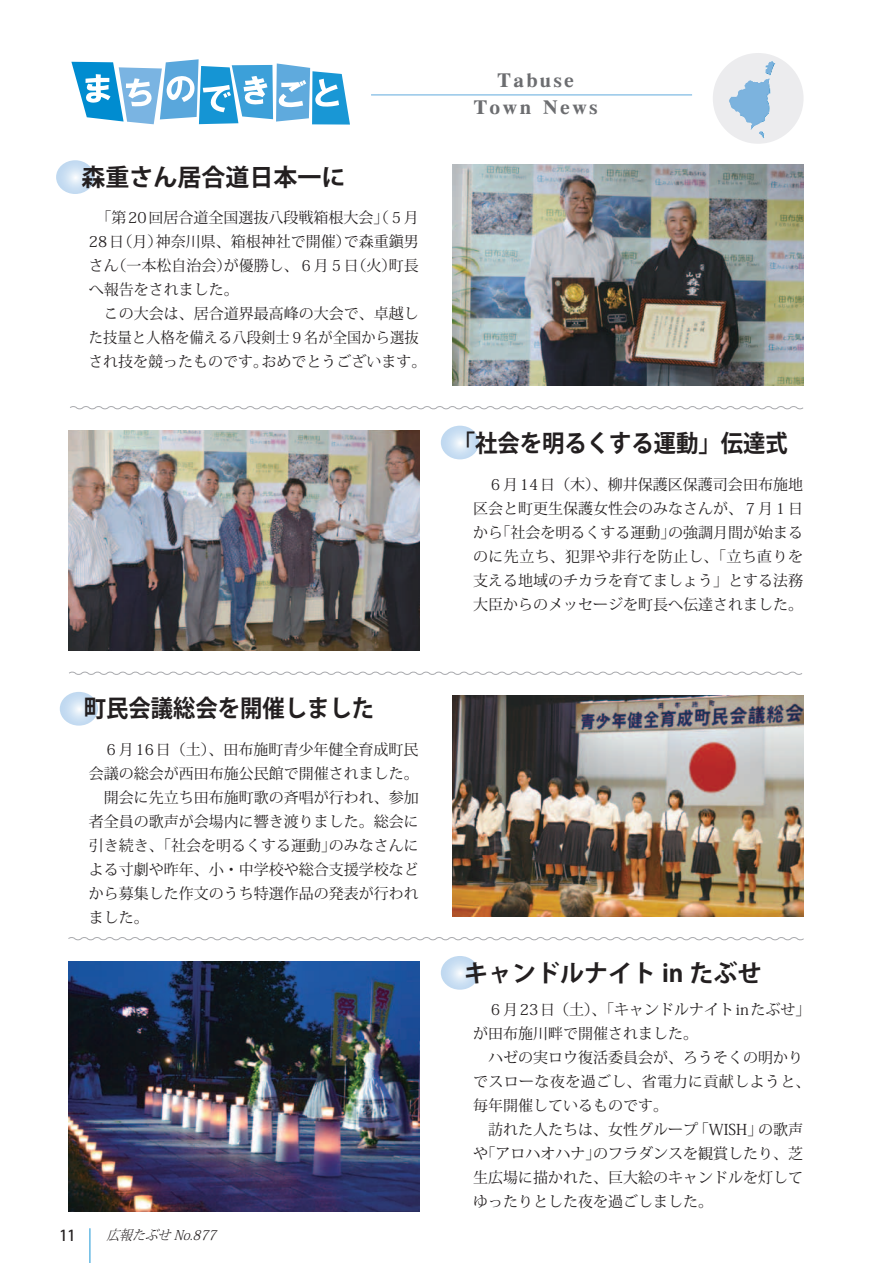
<style>
.page{position:relative;width:893px;height:1263px;background:#fff}
.page>*{position:absolute;margin:0;border:0;box-sizing:border-box;transform-origin:0 0}
.t1{font:700 24px "Koz Go Pro";color:#231f20;scale:.93 1}
.t2{font:700 24px "Koz Go Pro";color:#231f20}
.t3{font:21px "DF Lei Ga So Std W9";letter-spacing:.1em;color:#6c6d70}
.t4{font:15px/24px "Koz Min Pro";color:#231f20}
.t5{font:15px "Koz Min Pro";color:#231f20;scale:.95 1}
.t6{font:15px "Koz Min Pro";letter-spacing:.025em;color:#231f20}
.t7{font:500 15px "Koz Go Pro";color:#231f20;scale:.95 1}
.t8{font:italic 300 13.5px "Koz Min Pro";color:#231f20;scale:.95 1}
</style>
<div class="page">
<hr style="left:89px;top:1228px;width:1px;height:35px;background:#289cd7">
<svg style="left:68px;top:937px;width:736px;height:4px"></svg>
<svg style="left:70px;top:406px;width:733px;height:4px"></svg>
<svg style="left:69px;top:671px;width:734px;height:4px"></svg>
<svg style="left:441px;top:956px;width:38px;height:34px"></svg>
<svg style="left:441px;top:426px;width:38px;height:33px"></svg>
<svg style="left:60px;top:692px;width:38px;height:34px"></svg>
<svg style="left:56px;top:160px;width:38px;height:34px"></svg>
<img style="left:68px;top:430px;width:351px;height:221px">
<img style="left:453px;top:165px;width:351px;height:220px">
<img style="left:68px;top:961px;width:351px;height:251px">
<div style="left:713px;top:53px;width:90px;height:91px;background:#ececee;border-radius:50%"></div>
<svg style="left:71px;top:59px;width:279px;height:66px"></svg>
<hr style="left:371px;top:94px;width:321px;height:1px;background:#6bafdf">
<img style="left:729px;top:61px;width:47px;height:79px">
<img style="left:452px;top:696px;width:351px;height:220px">
<h1 class="t2" style="left:81px;top:161px;width:265px">森重さん居合道日本一に</h1>
<p class="t4" style="left:89px;top:205px;width:332px;text-align:right">　「第20 回居合道全国選抜八段戦箱根大会」（５月で森重鎭男</p>
<p class="t4" style="left:89px;top:229px;width:75px">28 （日月）</p>
<p class="t4" style="left:156px;top:229px;width:197px">神奈川県、箱根神社で開催）</p>
<p class="t4" style="left:111px;top:253px;width:121px">（一本松自治会）</p>
<p class="t4" style="left:224px;top:253px;width:174px">が優勝し、６月５（日火）</p>
<p class="t4" style="left:389px;top:253px;width:31px">町長</p>
<p class="t4" style="left:89px;top:253px;width:31px">さん</p>
<p class="t4" style="left:89px;top:277px;width:151px">へ報告をされました。</p>
<p class="t4" style="left:89px;top:301px;width:332px">　この大会は、居合道界最高峰の大会で、卓越し</p>
<p class="t5" style="left:89px;top:327px;width:349px">た技量と人格を備える八段剣士９名が全国から選抜</p>
<p class="t4" style="left:261px;top:349px;width:166px">おめでとうございます。</p>
<p class="t5" style="left:89px;top:351px;width:190px">され技を競ったものです。</p>
<h1 class="t1" style="left:84px;top:693px;width:313px">町民会議総会を開催しました</h1>
<p class="t4" style="left:89px;top:737px;width:332px;text-align:right">　６月16 日（土）、田布施町青少年健全育成町民会議の総会が西田布施公民館で開催されました。　開会に先立ち田布施町歌の斉唱が行われ、参加者全員の歌声が会場内に響き渡りました。総会にのみなさんに</p>
<p class="t4" style="left:89px;top:833px;width:332px">引き続き、「社会を明るくする運動」<br>よる寸劇や昨年、小・中学校や総合支援学校などから募集した作文のうち特選作品の発表が行われました。</p>
<p class="t7" style="left:60px;top:1226px;width:18px">11</p>
<p class="t8" style="left:106px;top:1225px;width:94px">広報たぶせ No</p>
<p class="t8" style="left:190px;top:1225px;width:34px">.877</p>
<h2 class="t3" style="left:497px;top:68px;width:78px">Tabuse</h2>
<h2 class="t3" style="left:473px;top:95px;width:60px">Town</h2>
<h2 class="t3" style="left:543px;top:95px;width:57px">News</h2>
<h1 class="t1" style="left:453px;top:428px;width:362px">「社会を明るくする運動」伝達式</h1>
<p class="t4" style="left:473px;top:472px;width:331px;text-align:right">６月14 日（木）、柳井保護区保護司会田布施地区会と町更生保護女性会のみなさんが、７月１日の強調月間が始まる</p>
<p class="t4" style="left:496px;top:520px;width:181px">「社会を明るくする運動」</p>
<p class="t4" style="left:473px;top:520px;width:332px">から<br>のに先立ち、犯罪や非行を防止し、「立ち直りを支える地域のチカラを育てましょう」とする法務大臣からのメッセージを町長へ伝達されました。</p>
<h1 class="t2" style="left:464px;top:958px;width:299px">キャンドルナイト in たぶせ</h1>
<p class="t4" style="left:473px;top:997px;width:339px">　６月23 日（土）、「キャンドルナイトinたぶせ「</p>
<p class="t4" style="left:473px;top:1021px;width:226px">が田布施川畔で開催されました。</p>
<p class="t4" style="left:473px;top:1045px;width:331px">　ハゼの実ロウ復活委員会が、ろうそくの明かり</p>
<p class="t6" style="left:473px;top:1071px;width:339px">でスローな夜を過ごし、省電力に貢献しようと、</p>
<p class="t4" style="left:473px;top:1093px;width:196px">毎年開催しているものです。</p>
<p class="t4" style="left:758px;top:1117px;width:46px">の歌声</p>
<p class="t4" style="left:593px;top:1117px;width:211px;text-indent:-120px">　訪れた人たちは、女性グループ<br>のフラダンスを観賞したり、芝</p>
<p class="t4" style="left:694px;top:1117px;width:70px">「WISH」</p>
<p class="t4" style="left:473px;top:1141px;width:331px">「やアロハオハナ」<br>生広場に描かれた、巨大絵のキャンドルを灯してゆったりとした夜を過ごしました。</p>
</div>
